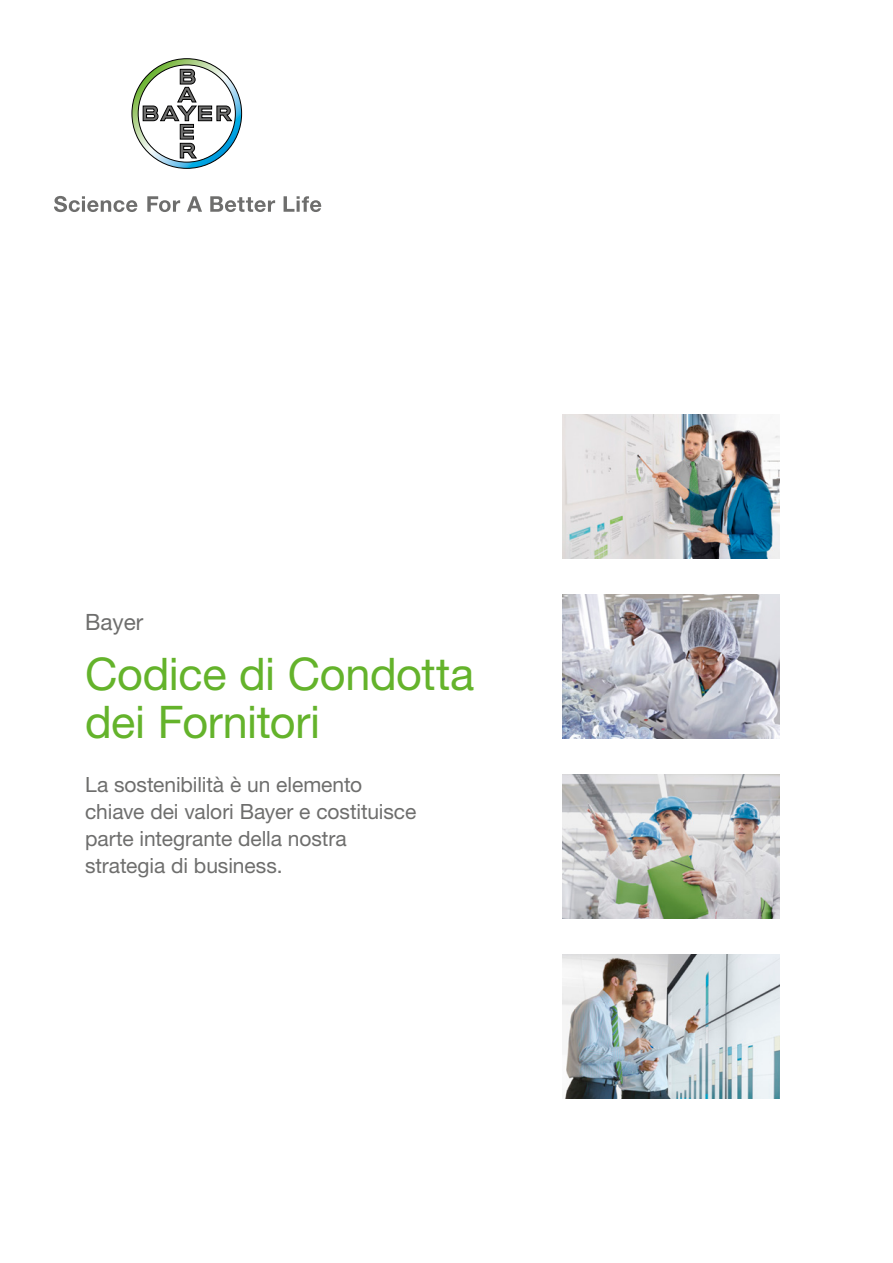
<style>
.page{position:relative;width:893px;height:1263px;background:#fff}
.page>*{position:absolute;margin:0;border:0;box-sizing:border-box;transform-origin:0 0}
.t1{font:45px/48px "Helvetica Neue LTW1 G";letter-spacing:-.01em;color:#64b32b}
.t2{font:22.5px "Helvetica Neue LTW1 G";color:#6e6e6d}
.t3{font:21px/27px "Helvetica Neue LTW1 G";letter-spacing:-.005em;color:#6e6e6d}
</style>
<div class="page">
<svg style="left:131px;top:58px;width:111px;height:111px"></svg>
<svg style="left:54px;top:196px;width:84px;height:16px"></svg>
<svg style="left:147px;top:196px;width:33px;height:16px"></svg>
<svg style="left:187px;top:196px;width:15px;height:16px"></svg>
<svg style="left:210px;top:196px;width:65px;height:16px"></svg>
<svg style="left:284px;top:196px;width:37px;height:16px"></svg>
<img style="left:563px;top:414px;width:216px;height:144px">
<img style="left:563px;top:594px;width:216px;height:144px">
<img style="left:563px;top:954px;width:216px;height:144px">
<img style="left:563px;top:774px;width:216px;height:144px">
<p class="t2" style="left:85px;top:608px;width:60px">Bayer</p>
<h1 class="t1" style="left:85px;top:650px;width:391px">Codice di Condotta dei Fornitori</h1>
<p class="t3" style="left:85px;top:771px;width:333px">La sostenibilità è un elemento chiave dei valori Bayer e costituisce parte integrante della nostra strategia di business.</p>
</div>
